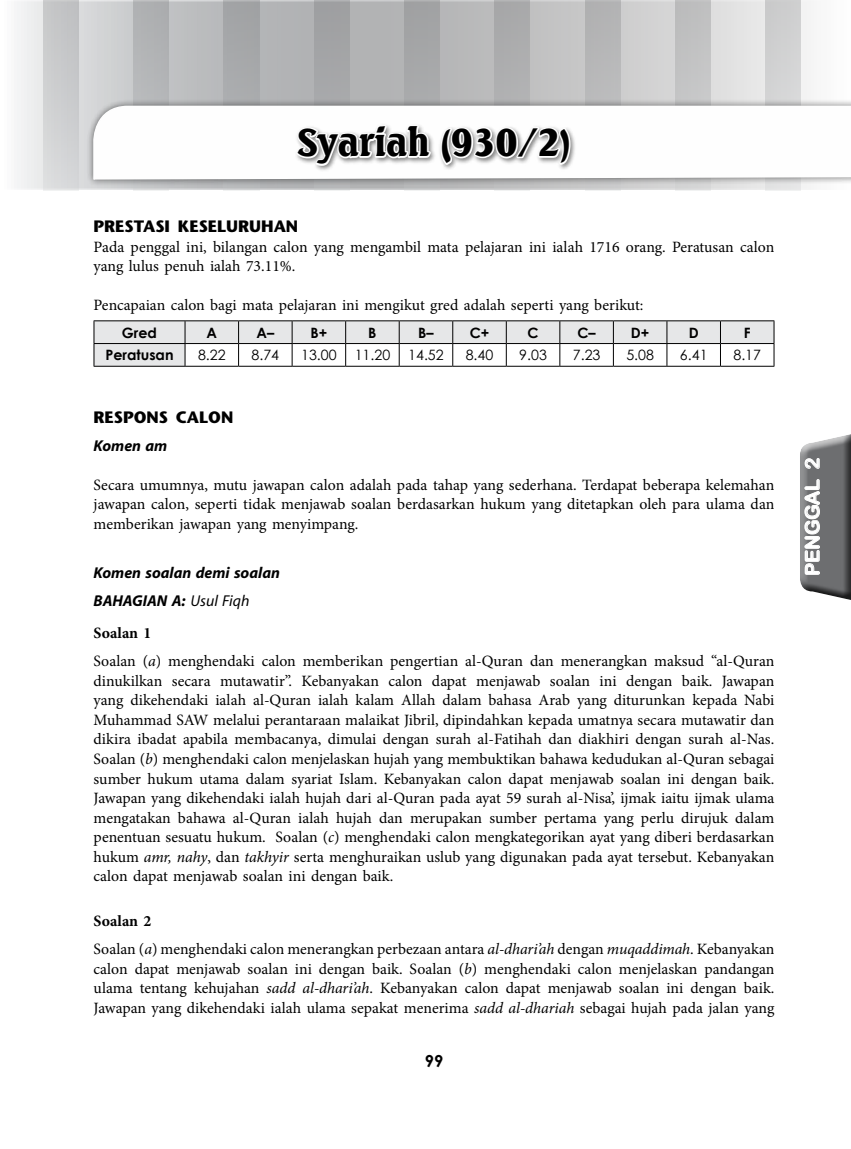
<style>
.page{position:relative;width:851px;height:1149px;background:#fff}
.page>*{position:absolute;margin:0;border:0;box-sizing:border-box;transform-origin:0 0}
.t1{font:900 37.5px "Seagull";color:#000}
.t2{font:19.5px "Arial Rounded MT Bold";color:#fff}
.t3{font:700 16.5px "Stone Sans";color:#000}
.t4{font:700 16.5px "Century Gothic";color:#000}
.t5{font:15.75px/19.5px "Minion Pro";color:#000}
.t6{font:italic 700 15.75px/28px "Myriad";color:#000}
.t7{font:14.25px "Century Gothic";color:#000}
.t8{font:700 14.25px "Century Gothic";color:#000}
.s1{font-weight:400}
.s2{font-weight:700}
.s3{font-style:italic}
</style>
<div class="page">
<svg style="left:800px;top:434px;width:50px;height:166px;background:#808183"></svg>
<svg style="left:17px;top:3px;width:794px;height:184px;background:#c9cacb"></svg>
<div style="left:0;top:0;width:850px;height:190px;border:2px solid #fff"></div>
<div style="left:43px;top:0;width:35px;height:190px;background:linear-gradient(to bottom,#c1c2c3,#d9dadc)"></div>
<div style="left:134px;top:0;width:35px;height:190px;background:#b2b3b5"></div>
<div style="left:224px;top:0;width:35px;height:190px;background:#a6a7a9"></div>
<div style="left:314px;top:0;width:35px;height:190px;background:#a3a4a6"></div>
<div style="left:404px;top:0;width:35px;height:190px;background:#a5a6a7"></div>
<div style="left:494px;top:0;width:36px;height:190px;background:#acadae"></div>
<div style="left:585px;top:0;width:35px;height:190px;background:#b6b6b7"></div>
<div style="left:675px;top:0;width:35px;height:190px;background:#c1c2c3"></div>
<div style="left:765px;top:0;width:35px;height:190px;background:#d1d1d2"></div>
<div style="left:86px;top:99px;width:764px;height:88px;background:#000;opacity:.5"></div>
<svg style="left:92px;top:105px;width:758px;height:76px"></svg>
<svg style="left:294px;top:123px;width:278px;height:68px"></svg>
<hr style="left:94px;top:320px;width:91px;height:1px;background:#000">
<hr style="left:185px;top:320px;width:53px;height:1px;background:#000">
<hr style="left:238px;top:320px;width:54px;height:1px;background:#000">
<hr style="left:292px;top:320px;width:53px;height:1px;background:#000">
<hr style="left:345px;top:320px;width:54px;height:1px;background:#000">
<hr style="left:399px;top:320px;width:53px;height:1px;background:#000">
<hr style="left:452px;top:320px;width:54px;height:1px;background:#000">
<hr style="left:506px;top:320px;width:53px;height:1px;background:#000">
<hr style="left:559px;top:320px;width:54px;height:1px;background:#000">
<hr style="left:613px;top:320px;width:53px;height:1px;background:#000">
<hr style="left:666px;top:320px;width:54px;height:1px;background:#000">
<hr style="left:720px;top:320px;width:54px;height:1px;background:#000">
<svg style="left:94px;top:321px;width:680px;height:45px"></svg>
<hr style="left:94px;top:366px;width:91px;height:1px;background:#000">
<hr style="left:185px;top:366px;width:53px;height:1px;background:#000">
<hr style="left:238px;top:366px;width:54px;height:1px;background:#000">
<hr style="left:292px;top:366px;width:53px;height:1px;background:#000">
<hr style="left:345px;top:366px;width:54px;height:1px;background:#000">
<hr style="left:399px;top:366px;width:53px;height:1px;background:#000">
<hr style="left:452px;top:366px;width:54px;height:1px;background:#000">
<hr style="left:506px;top:366px;width:53px;height:1px;background:#000">
<hr style="left:559px;top:366px;width:54px;height:1px;background:#000">
<hr style="left:613px;top:366px;width:53px;height:1px;background:#000">
<hr style="left:666px;top:366px;width:54px;height:1px;background:#000">
<hr style="left:720px;top:366px;width:54px;height:1px;background:#000">
<h1 class="t1" style="left:297px;top:120px;width:274px">Syariah (930/2)</h1>
<p class="t3" style="left:94px;top:216px;width:206px">PRESTASI KESELURUHAN</p>
<p class="t5" style="left:94px;top:237px;width:682px">Pada penggal ini, bilangan calon yang mengambil mata pelajaran ini ialah 1716 orang. Peratusan calon yang lulus penuh ialah 73.11%.</p>
<p class="t5" style="left:94px;top:295px;width:551px">Pencapaian calon bagi mata pelajaran ini mengikut gred adalah seperti yang berikut:</p>
<p class="t8" style="left:122px;top:323px;width:37px">Gred</p>
<p class="t8" style="left:206px;top:323px;width:12px">A</p>
<p class="t8" style="left:256px;top:323px;width:19px">A–</p>
<p class="t8" style="left:310px;top:323px;width:18px">B+</p>
<p class="t8" style="left:368px;top:323px;width:10px">B</p>
<p class="t8" style="left:418px;top:323px;width:17px">B–</p>
<p class="t8" style="left:469px;top:323px;width:21px">C+</p>
<p class="t8" style="left:527px;top:323px;width:13px">C</p>
<p class="t8" style="left:577px;top:323px;width:20px">C–</p>
<p class="t8" style="left:630px;top:323px;width:20px">D+</p>
<p class="t8" style="left:688px;top:323px;width:11px">D</p>
<p class="t8" style="left:743px;top:323px;width:8px">F</p>
<p class="t8" style="left:105px;top:346px;width:70px">Peratusan</p>
<p class="t7" style="left:198px;top:346px;width:29px">8.22</p>
<p class="t7" style="left:251px;top:346px;width:29px">8.74</p>
<p class="t7" style="left:301px;top:346px;width:37px">13.00</p>
<p class="t7" style="left:354px;top:346px;width:37px">11.20</p>
<p class="t7" style="left:408px;top:346px;width:37px">14.52</p>
<p class="t7" style="left:465px;top:346px;width:29px">8.40</p>
<p class="t7" style="left:519px;top:346px;width:29px">9.03</p>
<p class="t7" style="left:572px;top:346px;width:29px">7.23</p>
<p class="t7" style="left:626px;top:346px;width:29px">5.08</p>
<p class="t7" style="left:679px;top:346px;width:29px">6.41</p>
<p class="t7" style="left:733px;top:346px;width:29px">8.17</p>
<p class="t3" style="left:94px;top:406px;width:141px">RESPONS CALON</p>
<p class="t6" style="left:94px;top:432px;width:75px">Komen am</p>
<p class="t5" style="left:94px;top:475px;width:682px;text-align:justify">Secara umumnya, mutu jawapan calon adalah pada tahap yang sederhana. Terdapat beberapa kelemahan jawapan calon, seperti tidak menjawab soalan berdasarkan hukum yang ditetapkan oleh para ulama dan memberikan jawapan yang menyimpang.</p>
<p class="t6" style="left:94px;top:559px;width:188px">Komen soalan demi soalan<br>BAHAGIAN A: <span class="s1">Usul Fiqh</span></p>
<p class="t5" style="left:94px;top:619px;width:682px;line-height:28px"><span class="s2">Soalan 1<br></span>Soalan (<span class="s3">a</span>) menghendaki calon memberikan pengertian al-Quran dan menerangkan maksud “al-Quran</p>
<p class="t5" style="left:94px;top:671px;width:682px;text-align:justify">dinukilkan secara mutawatir”. Kebanyakan calon dapat menjawab soalan ini dengan baik. Jawapan yang dikehendaki ialah al-Quran ialah kalam Allah dalam bahasa Arab yang diturunkan kepada Nabi Muhammad SAW melalui perantaraan malaikat Jibril, dipindahkan kepada umatnya secara mutawatir dan dikira ibadat apabila membacanya, dimulai dengan surah al-Fatihah dan diakhiri dengan surah al-Nas.<br>Soalan (<span class="s3">b</span>) menghendaki calon menjelaskan hujah yang membuktikan bahawa kedudukan al-Quran sebagai sumber hukum utama dalam syariat Islam. Kebanyakan calon dapat menjawab soalan ini dengan baik.<br>Jawapan yang dikehendaki ialah hujah dari al-Quran pada ayat 59 surah al-Nisa’, ijmak iaitu ijmak ulama mengatakan bahawa al-Quran ialah hujah dan merupakan sumber pertama yang perlu dirujuk dalam penentuan sesuatu hukum. Soalan (<span class="s3">c</span>) menghendaki calon mengkategorikan ayat yang diberi berdasarkan hukum <span class="s3">amr, nahy</span>, dan <span class="s3">takhyir</span> serta menghuraikan uslub yang digunakan pada ayat tersebut. Kebanyakan calon dapat menjawab soalan ini dengan baik.</p>
<p class="t5" style="left:94px;top:906px;width:682px;line-height:28px"><span class="s2">Soalan 2<br></span>Soalan (<span class="s3">a</span>) menghendaki calon menerangkan perbezaan antara <span class="s3">al-dhari’ah</span> dengan <span class="s3">muqaddimah</span>. Kebanyakan</p>
<p class="t5" style="left:94px;top:958px;width:682px;text-align:justify">calon dapat menjawab soalan ini dengan baik. Soalan (<span class="s3">b</span>) menghendaki calon menjelaskan pandangan ulama tentang kehujahan <span class="s3">sadd al-dhari’ah</span>. Kebanyakan calon dapat menjawab soalan ini dengan baik.<br>Jawapan yang dikehendaki ialah ulama sepakat menerima <span class="s3">sadd al-dhariah</span> sebagai hujah pada jalan yang</p>
<p class="t4" style="left:424px;top:1050px;width:20px">99</p>
<p class="t2" style="left:800px;top:575px;width:119px;rotate:-90deg">PENGGAL 2</p>
</div>
